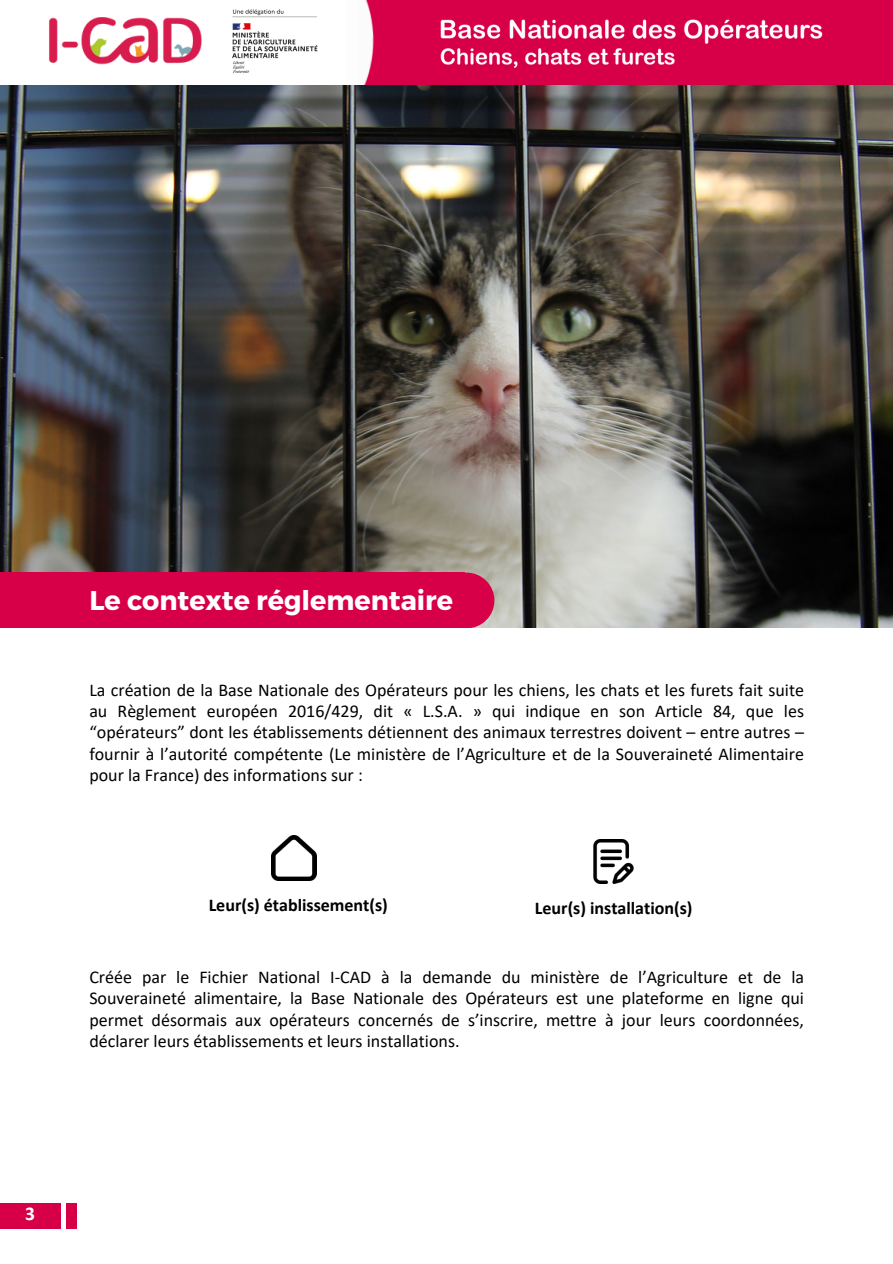
<style>
.page{position:relative;width:893px;height:1264px;background:#fff}
.page>*{position:absolute;margin:0;border:0;box-sizing:border-box;transform-origin:0 0}
.t1{font:700 27px "Montserrat";color:#fff}
.t2{font:700 19.5px "Calibri";color:#fff}
.t3{font:18px/21.3px "Calibri";color:#000;text-align:justify}
.t4{font:700 18px "Calibri";color:#000}
</style>
<div class="page">
<div style="left:0;top:1203px;width:60px;height:25px;background:#d70048"></div>
<div style="left:66px;top:1203px;width:11px;height:25px;background:#d70048"></div>
<img style="left:0;top:84px;width:892px;height:543px">
<div style="left:0;top:572px;width:464px;height:56px;background:#d70048"></div>
<div style="left:314px;top:0;width:578px;height:84px;background:#d70048"></div>
<div style="left:438px;top:572px;width:56px;height:56px;background:#d70048;border-radius:50%"></div>
<div style="left:0;top:0;width:356px;height:84px;background:#fff"></div>
<img style="left:232px;top:9px;width:86px;height:64px">
<img style="left:49px;top:18px;width:153px;height:47px">
<img style="left:356px;top:0;width:18px;height:84px">
<img style="left:437px;top:19px;width:387px;height:72px">
<img style="left:271px;top:835px;width:45px;height:45px">
<img style="left:593px;top:839px;width:41px;height:44px">
<p class="t1" style="left:89px;top:583px;width:365px">Le contexte réglementaire</p>
<p class="t3" style="left:89px;top:680px;width:716px">La création de la Base Nationale des Opérateurs pour les chiens, les chats et les furets fait suite au Règlement européen 2016/429, dit « L.S.A. » qui indique en son Article 84, que les “opérateurs” dont les établissements détiennent des animaux terrestres doivent – entre autres – fournir à l’autorité compétente (Le ministère de l’Agriculture et de la Souveraineté Alimentaire pour la France) des informations sur :</p>
<p class="t4" style="left:209px;top:897px;width:181px">Leur(s) établissement(s)</p>
<p class="t4" style="left:535px;top:900px;width:159px">Leur(s) installation(s)</p>
<p class="t3" style="left:89px;top:967px;width:716px">Créée par le Fichier National I-CAD à la demande du ministère de l’Agriculture et de la Souveraineté alimentaire, la Base Nationale des Opérateurs est une plateforme en ligne qui permet désormais aux opérateurs concernés de s’inscrire, mettre à jour leurs coordonnées, déclarer leurs établissements et leurs installations.</p>
<p class="t2" style="left:25px;top:1205px;width:11px">3</p>
</div>
